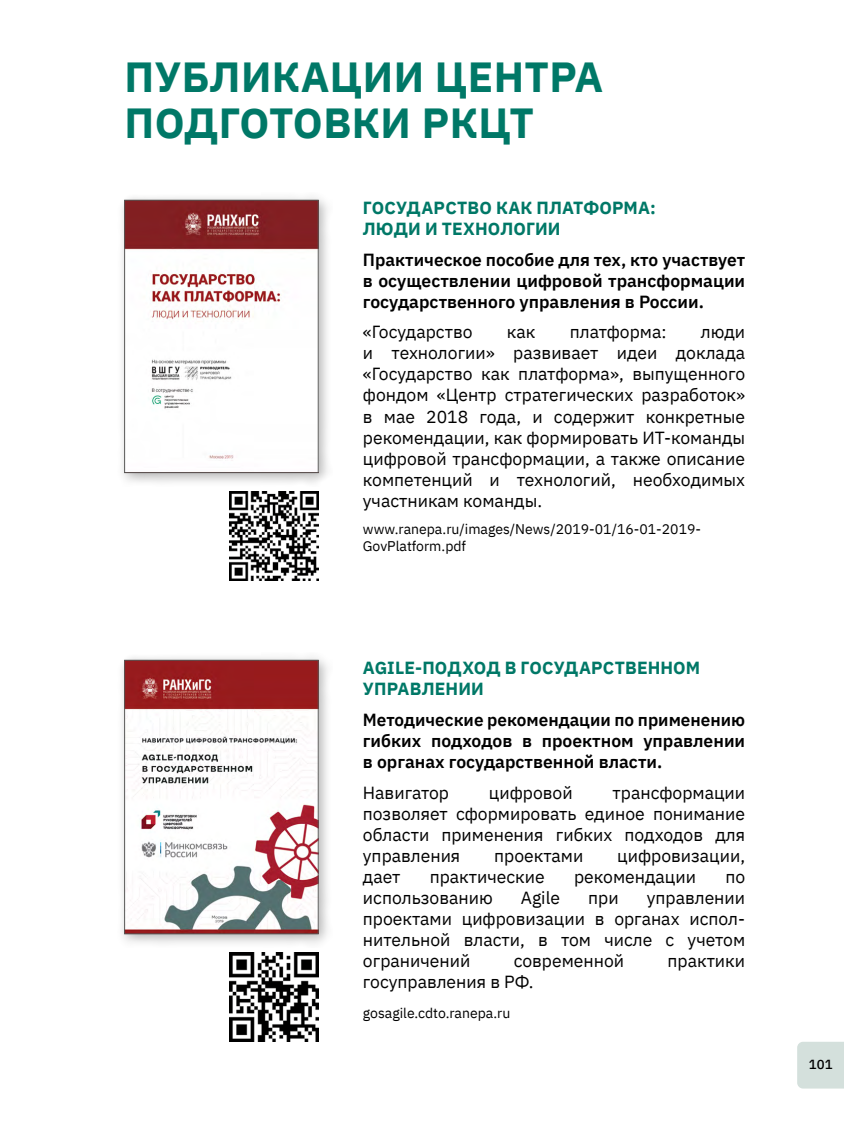
<style>
.page{position:relative;width:844px;height:1141px;background:#fff}
.page>*{position:absolute;margin:0;border:0;box-sizing:border-box;transform-origin:0 0}
.t1{font:700 42px/45.5px "IBM Plex Sans";letter-spacing:.01em;color:#007867}
.t2{font:17.5px/21px "IBM Plex Sans";color:#000;text-align:justify}
.t3{font:600 17.5px/21px "IBM Plex Sans";color:#000;text-align:justify}
.t4{font:700 17.5px/21px "IBM Plex Sans";letter-spacing:.005em;color:#007867}
.t5{font:14px/17.5px "IBM Plex Sans";color:#000}
.t6{font:500 13.12px "IBM Plex Sans";color:#000}
</style>
<div class="page">
<div style="left:797px;top:1042px;width:46px;height:47px;background:#d4e0dc"></div>
<div style="left:117px;top:193px;width:216px;height:294px;background:#000;opacity:.3"></div>
<img style="left:126px;top:202px;width:190px;height:269px">
<div style="left:124px;top:200px;width:194px;height:273px;border:1px solid #565655"></div>
<div style="left:117px;top:653px;width:216px;height:295px;background:#000;opacity:.3"></div>
<img style="left:126px;top:662px;width:190px;height:270px">
<div style="left:124px;top:660px;width:194px;height:274px;border:1px solid #565655"></div>
<img style="left:229px;top:491px;width:89px;height:89px">
<img style="left:229px;top:953px;width:89px;height:89px">
<h1 class="t1" style="left:125px;top:51px;width:480px">ПУБЛИКАЦИИ ЦЕНТРА<br>ПОДГОТОВКИ РКЦТ</h1>
<p class="t4" style="left:363px;top:195px;width:294px">ГОСУДАРСТВО КАК ПЛАТФОРМА:<br>ЛЮДИ И ТЕХНОЛОГИИ</p>
<p class="t3" style="left:363px;top:247px;width:383px">Практическое пособие для тех, кто участвует в осуществлении цифровой трансформации государственного управления в России.</p>
<p class="t2" style="left:363px;top:320px;width:111px">«Государство</p>
<p class="t2" style="left:507px;top:320px;width:30px">как</p>
<p class="t2" style="left:569px;top:320px;width:98px">платформа:</p>
<p class="t2" style="left:363px;top:320px;width:383px;text-indent:338px">люди и технологии» развивает идеи доклада «Государство как платформа», выпущенного фондом «Центр стратегических разработок» в мае 2018 года, и содержит конкретные рекомендации, как формировать ИТ-команды цифровой трансформации, а также описание компетенций и технологий, необходимых участникам команды.</p>
<p class="t5" style="left:363px;top:519px;width:339px">www.ranepa.ru/images/News/2019-01/16-01-2019-<br>GovPlatform.pdf</p>
<p class="t4" style="left:363px;top:656px;width:338px">AGILE-ПОДХОД В ГОСУДАРСТВЕННОМ<br>УПРАВЛЕНИИ</p>
<p class="t3" style="left:363px;top:707px;width:383px">Методические рекомендации по применению гибких подходов в проектном управлении в органах государственной власти.</p>
<p class="t2" style="left:363px;top:780px;width:88px">Навигатор</p>
<p class="t2" style="left:489px;top:780px;width:85px">цифровой</p>
<p class="t2" style="left:363px;top:780px;width:383px;text-indent:249px">трансформации позволяет сформировать единое понимание области применения гибких подходов для управления</p>
<p class="t2" style="left:494px;top:843px;width:91px">проектами</p>
<p class="t2" style="left:617px;top:843px;width:129px">цифровизации,</p>
<p class="t2" style="left:363px;top:864px;width:39px">дает</p>
<p class="t2" style="left:429px;top:864px;width:117px">практические</p>
<p class="t2" style="left:574px;top:864px;width:123px">рекомендации</p>
<p class="t2" style="left:725px;top:864px;width:21px">по</p>
<p class="t2" style="left:363px;top:885px;width:131px">использованию</p>
<p class="t2" style="left:520px;top:885px;width:41px">Agile</p>
<p class="t2" style="left:588px;top:885px;width:32px">при</p>
<p class="t2" style="left:363px;top:885px;width:383px;text-indent:284px">управлении проектами цифровизации в органах испол&shy;нительной власти, в том числе с учетом ограничений</p>
<p class="t2" style="left:513px;top:948px;width:112px">современной</p>
<p class="t2" style="left:667px;top:948px;width:79px">практики</p>
<p class="t2" style="left:363px;top:969px;width:172px">госуправления в РФ.</p>
<p class="t5" style="left:363px;top:1004px;width:149px">gosagile.cdto.ranepa.ru</p>
<p class="t6" style="left:808px;top:1054px;width:25px">101</p>
</div>
